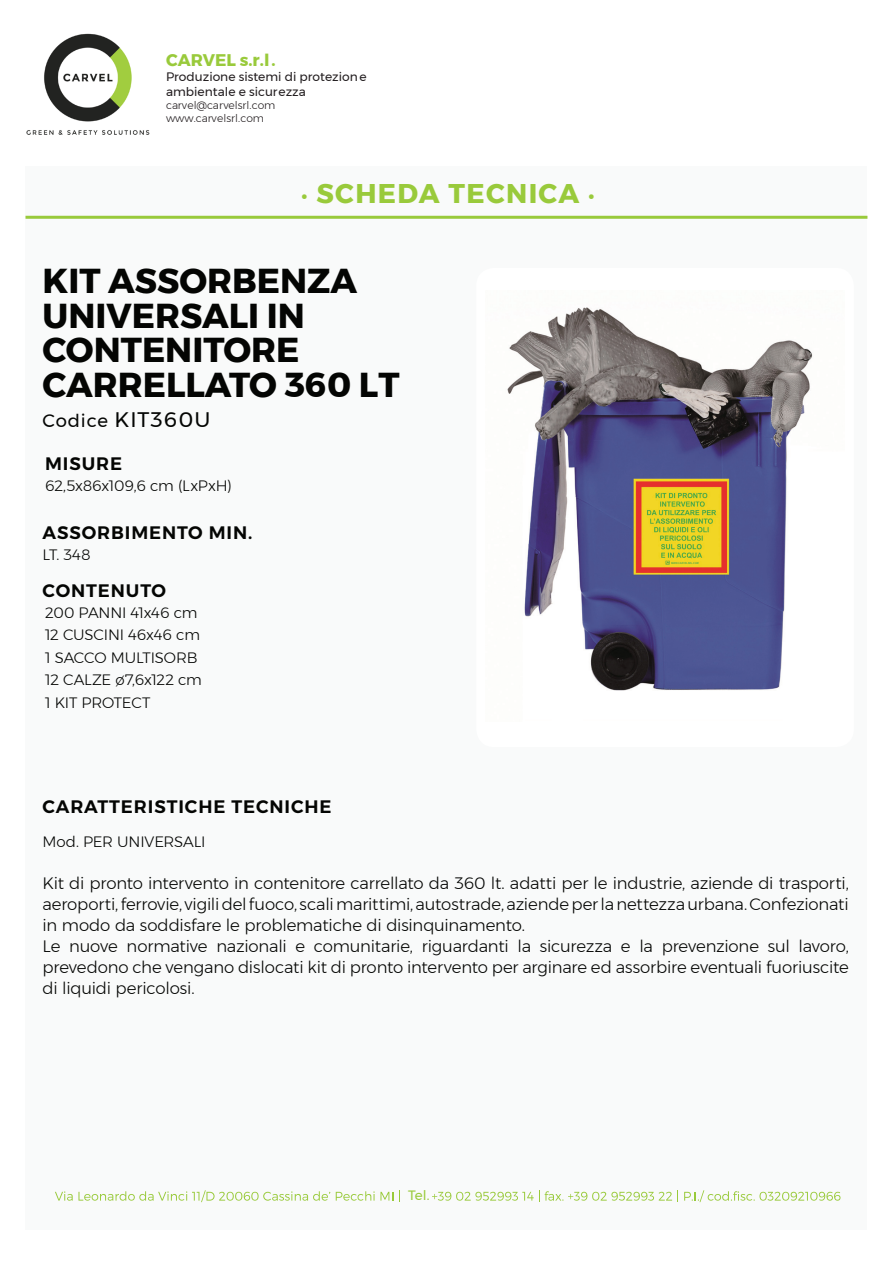
<style>
.page{position:relative;width:893px;height:1263px;background:#fff}
.page>*{position:absolute;margin:0;border:0;box-sizing:border-box;transform-origin:0 0}
.t1{font:700 34.5px/34.5px "Montserrat";color:#040503}
.t2{font:700 27px "Montserrat";letter-spacing:.05em;color:#99ca3b}
.t3{font:21px "Montserrat";letter-spacing:.05em;color:#040503}
.t4{font:600 18px "Montserrat";letter-spacing:.05em;color:#040503}
.t5{font:700 16.8px "Montserrat";color:#99ca3b}
.t6{font:300 16.5px/21px "Montserrat";letter-spacing:-.01em;color:#040503}
.t7{font:300 15px/22.5px "Montserrat";letter-spacing:-.015em;color:#040503}
.t8{font:13.5px "Montserrat";color:#99ca3b}
.t9{font:12.3px/14.7px "Montserrat";color:#221d1f}
.t10{font:300 10.65px/12.9px "Montserrat";color:#221d1f}
.s1{font-size:18px}
</style>
<div class="page">
<img style="left:26px;top:33px;width:124px;height:101px">
<div style="left:26px;top:167px;width:841px;height:1063px;background:#f9fafa"></div>
<svg style="left:26px;top:216px;width:841px;height:3px;background:#a0cd49"></svg>
<svg style="left:55px;top:1190px;width:275px;height:12px"></svg>
<svg style="left:336px;top:1191px;width:57px;height:10px"></svg>
<svg style="left:399px;top:1190px;width:1px;height:12px"></svg>
<svg style="left:432px;top:1190px;width:246px;height:12px"></svg>
<svg style="left:684px;top:1190px;width:156px;height:12px"></svg>
<div style="left:476px;top:268px;width:378px;height:479px;background:#fff;border-radius:18px"></div>
<img style="left:507px;top:307px;width:306px;height:384px">
<p class="t5" style="left:166px;top:47px;width:111px">CARVEL s.r.l.</p>
<p class="t9" style="left:166px;top:69px;width:202px">Produzione sistemi di protezione ambientale e sicurezza</p>
<p class="t10" style="left:166px;top:98px;width:111px">carvel@carvelsrl.com www.carvelsrl.com</p>
<h2 class="t2" style="left:301px;top:172px;width:295px">. SCHEDA TECNICA .</h2>
<h1 class="t1" style="left:43px;top:264px;width:358px">KIT ASSORBENZA<br>UNIVERSALI IN<br>CONTENITORE<br>CARRELLATO 360 LT</h1>
<p class="t3" style="left:43px;top:403px;width:169px"><span class="s1">Codice</span> KIT360U</p>
<p class="t4" style="left:45px;top:449px;width:79px">MISURE</p>
<p class="t7" style="left:45px;top:474px;width:188px">62,5x86x109,6 cm (LxPxH)</p>
<p class="t4" style="left:43px;top:519px;width:211px">ASSORBIMENTO MIN.</p>
<p class="t7" style="left:43px;top:543px;width:50px">LT. 348</p>
<p class="t4" style="left:43px;top:576px;width:125px">CONTENUTO</p>
<p class="t7" style="left:45px;top:601px;width:158px">200 PANNI 41x46 cm<br>12 CUSCINI 46x46 cm<br>1 SACCO MULTISORB<br>12 CALZE ø7,6x122 cm<br>1 KIT PROTECT</p>
<p class="t4" style="left:43px;top:792px;width:291px">CARATTERISTICHE TECNICHE</p>
<p class="t7" style="left:43px;top:830px;width:165px">Mod. PER UNIVERSALI</p>
<p class="t6" style="left:43px;top:872px;width:808px">Kit di pronto intervento in contenitore carrellato da 360 lt. adatti per le industrie, aziende di trasporti, aeroporti, ferrovie, vigili del fuoco, scali marittimi, autostrade, aziende per la nettezza urbana. Confezionati in modo da soddisfare le problematiche di disinquinamento.<br>Le nuove normative nazionali e comunitarie, riguardanti la sicurezza e la prevenzione sul lavoro, prevedono che vengano dislocati kit di pronto intervento per arginare ed assorbire eventuali fuoriuscite di liquidi pericolosi.</p>
<p class="t8" style="left:408px;top:1185px;width:23px">Tel.</p>
</div>
